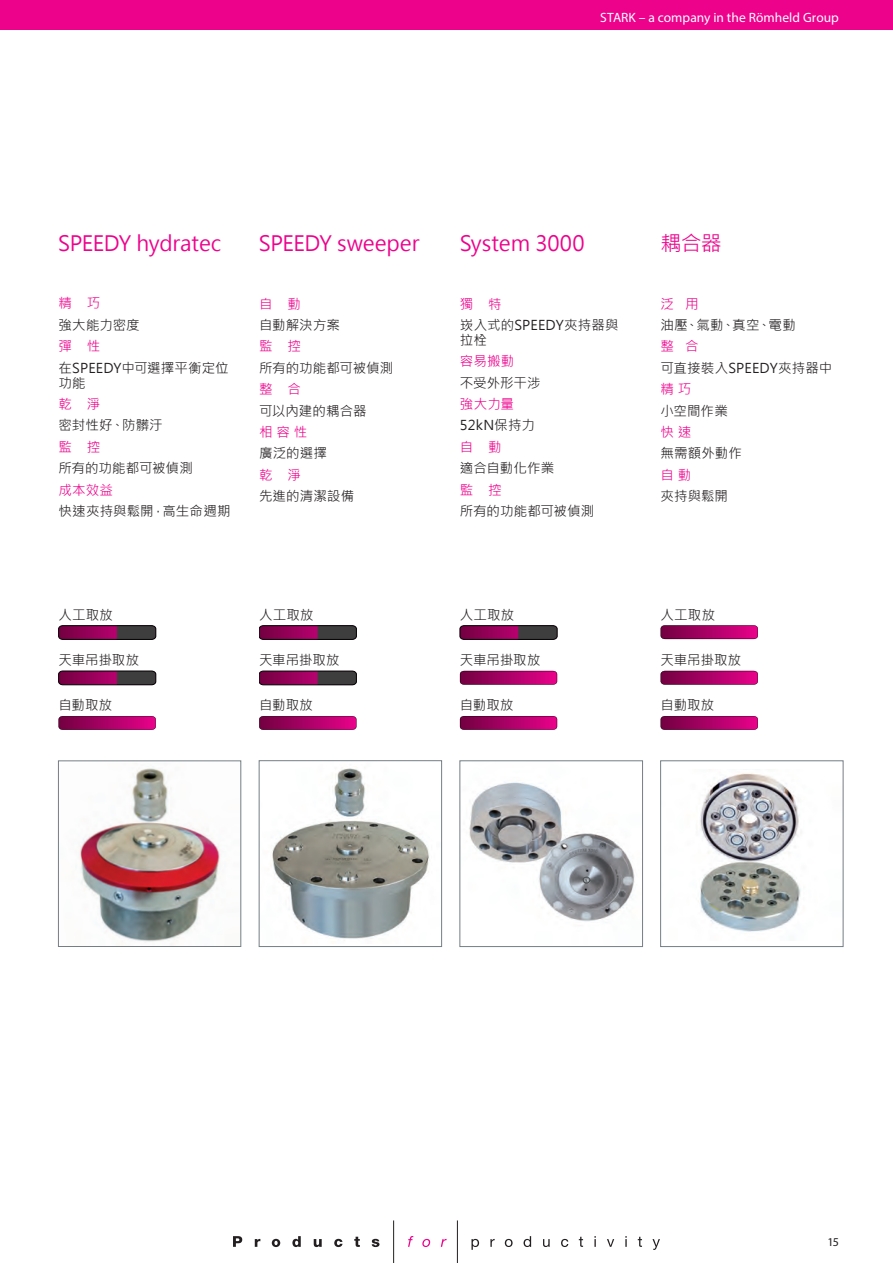
<style>
.page{position:relative;width:893px;height:1263px;background:#fff}
.page>*{position:absolute;margin:0;border:0;box-sizing:border-box;transform-origin:0 0}
.Fliesstext{font:21px "Microsoft Jheng Hei";letter-spacing:-.01em;color:#ed028c}
.Fliesstext-2{font:13.5px/15px "Microsoft Jheng Hei";letter-spacing:.005em;color:#231f20}
.Fliesstext-3{font:13.5px "Microsoft Jheng Hei";letter-spacing:.01em;color:#ed028c}
.t1{font:13.5px "Myriad Pro";letter-spacing:.005em;color:#fff}
.t2{font:12px "Myriad Pro";color:#231f20}
</style>
<div class="page">
<svg style="left:233px;top:1236px;width:9px;height:11px"></svg>
<svg style="left:255px;top:1239px;width:5px;height:8px"></svg>
<svg style="left:272px;top:1239px;width:8px;height:8px"></svg>
<svg style="left:292px;top:1236px;width:9px;height:11px"></svg>
<svg style="left:314px;top:1239px;width:8px;height:8px"></svg>
<svg style="left:334px;top:1239px;width:8px;height:8px"></svg>
<svg style="left:354px;top:1237px;width:6px;height:10px"></svg>
<svg style="left:372px;top:1239px;width:7px;height:8px"></svg>
<svg style="left:408px;top:1236px;width:5px;height:11px"></svg>
<svg style="left:422px;top:1239px;width:8px;height:8px"></svg>
<svg style="left:441px;top:1239px;width:6px;height:8px"></svg>
<svg style="left:471px;top:1239px;width:8px;height:11px"></svg>
<svg style="left:490px;top:1239px;width:5px;height:8px"></svg>
<svg style="left:505px;top:1239px;width:8px;height:8px"></svg>
<svg style="left:524px;top:1236px;width:7px;height:11px"></svg>
<svg style="left:543px;top:1239px;width:7px;height:8px"></svg>
<svg style="left:561px;top:1239px;width:7px;height:8px"></svg>
<svg style="left:579px;top:1237px;width:4px;height:10px"></svg>
<svg style="left:594px;top:1236px;width:2px;height:11px"></svg>
<svg style="left:607px;top:1239px;width:7px;height:8px"></svg>
<svg style="left:625px;top:1236px;width:2px;height:11px"></svg>
<svg style="left:638px;top:1237px;width:4px;height:10px"></svg>
<svg style="left:652px;top:1239px;width:8px;height:11px"></svg>
<hr style="left:457px;top:1220px;width:1px;height:43px;background:#231f20">
<hr style="left:393px;top:1220px;width:1px;height:43px;background:#231f20">
<img style="left:272px;top:767px;width:157px;height:172px">
<div style="left:259px;top:760px;width:183px;height:187px;border:1px solid #747e84"></div>
<img style="left:80px;top:763px;width:141px;height:179px">
<div style="left:58px;top:761px;width:183px;height:186px;border:1px solid #747e84"></div>
<img style="left:469px;top:782px;width:166px;height:141px">
<div style="left:460px;top:761px;width:183px;height:186px;border:1px solid #747e84"></div>
<img style="left:698px;top:773px;width:103px;height:159px">
<div style="left:660px;top:761px;width:183px;height:186px;border:1px solid #747e84"></div>
<svg style="left:460px;top:625px;width:97px;height:15px"></svg>
<svg style="left:460px;top:671px;width:97px;height:14px"></svg>
<svg style="left:460px;top:716px;width:97px;height:14px"></svg>
<svg style="left:661px;top:625px;width:97px;height:14px"></svg>
<svg style="left:661px;top:671px;width:97px;height:14px"></svg>
<svg style="left:661px;top:716px;width:97px;height:14px"></svg>
<svg style="left:259px;top:625px;width:98px;height:15px"></svg>
<svg style="left:259px;top:670px;width:98px;height:16px"></svg>
<svg style="left:259px;top:716px;width:97px;height:14px"></svg>
<svg style="left:58px;top:625px;width:98px;height:15px"></svg>
<svg style="left:58px;top:670px;width:98px;height:16px"></svg>
<svg style="left:59px;top:716px;width:97px;height:14px"></svg>
<div style="left:0;top:0;width:893px;height:30px;background:#ed028c"></div>
<p class="t1" style="left:600px;top:9px;width:240px">STARK – a company in the Römheld Group</p>
<p class="Fliesstext" style="left:58px;top:230px;width:165px">SPEEDY hydratec</p>
<p class="Fliesstext" style="left:259px;top:230px;width:162px">SPEEDY sweeper</p>
<p class="Fliesstext" style="left:460px;top:230px;width:126px">System 3000</p>
<p class="Fliesstext" style="left:660px;top:230px;width:63px">耦合器</p>
<p class="Fliesstext-3" style="left:58px;top:295px;width:43px">精 巧</p>
<p class="Fliesstext-2" style="left:58px;top:317px;width:83px">強大能力密度</p>
<p class="Fliesstext-3" style="left:58px;top:338px;width:43px">彈 性</p>
<p class="Fliesstext-2" style="left:58px;top:360px;width:172px">在SPEEDY中可選擇平衡定位功能</p>
<p class="Fliesstext-3" style="left:58px;top:396px;width:43px">乾 淨</p>
<p class="Fliesstext-2" style="left:58px;top:418px;width:106px">密封性好、防髒汙</p>
<p class="Fliesstext-3" style="left:58px;top:438px;width:43px">監 控</p>
<p class="Fliesstext-2" style="left:58px;top:461px;width:136px">所有的功能都可被偵測</p>
<p class="Fliesstext-3" style="left:58px;top:481px;width:56px">成本效益</p>
<p class="Fliesstext-2" style="left:58px;top:503px;width:174px">快速夾持與鬆開，高生命週期</p>
<p class="Fliesstext-3" style="left:259px;top:295px;width:43px">自 動</p>
<p class="Fliesstext-2" style="left:259px;top:317px;width:83px">自動解決方案</p>
<p class="Fliesstext-3" style="left:259px;top:338px;width:43px">監 控</p>
<p class="Fliesstext-2" style="left:259px;top:360px;width:136px">所有的功能都可被偵測</p>
<p class="Fliesstext-3" style="left:259px;top:381px;width:43px">整 合</p>
<p class="Fliesstext-2" style="left:259px;top:403px;width:109px">可以內建的耦合器</p>
<p class="Fliesstext-3" style="left:259px;top:423px;width:50px">相 容 性</p>
<p class="Fliesstext-2" style="left:259px;top:446px;width:70px">廣泛的選擇</p>
<p class="Fliesstext-3" style="left:259px;top:466px;width:43px">乾 淨</p>
<p class="Fliesstext-2" style="left:259px;top:489px;width:97px">先進的清潔設備</p>
<p class="Fliesstext-2" style="left:58px;top:607px;width:56px">人工取放</p>
<p class="Fliesstext-2" style="left:58px;top:652px;width:82px">天車吊掛取放</p>
<p class="Fliesstext-2" style="left:58px;top:697px;width:55px">自動取放</p>
<p class="Fliesstext-2" style="left:259px;top:607px;width:56px">人工取放</p>
<p class="Fliesstext-2" style="left:259px;top:652px;width:82px">天車吊掛取放</p>
<p class="Fliesstext-2" style="left:259px;top:697px;width:55px">自動取放</p>
<p class="Fliesstext-3" style="left:460px;top:295px;width:43px">獨 特</p>
<p class="Fliesstext-2" style="left:460px;top:317px;width:160px">崁入式的SPEEDY夾持器與拉栓</p>
<p class="Fliesstext-3" style="left:460px;top:353px;width:56px">容易搬動</p>
<p class="Fliesstext-2" style="left:460px;top:375px;width:82px">不受外形干涉</p>
<p class="Fliesstext-3" style="left:460px;top:396px;width:56px">強大力量</p>
<p class="Fliesstext-2" style="left:460px;top:418px;width:76px">52kN保持力</p>
<p class="Fliesstext-3" style="left:460px;top:438px;width:43px">自 動</p>
<p class="Fliesstext-2" style="left:460px;top:461px;width:96px">適合自動化作業</p>
<p class="Fliesstext-3" style="left:460px;top:481px;width:43px">監 控</p>
<p class="Fliesstext-2" style="left:460px;top:503px;width:136px">所有的功能都可被偵測</p>
<p class="Fliesstext-2" style="left:460px;top:607px;width:56px">人工取放</p>
<p class="Fliesstext-2" style="left:460px;top:652px;width:82px">天車吊掛取放</p>
<p class="Fliesstext-2" style="left:460px;top:697px;width:55px">自動取放</p>
<p class="Fliesstext-3" style="left:660px;top:295px;width:40px">泛 用</p>
<p class="Fliesstext-2" style="left:660px;top:318px;width:137px">油壓、氣動、真空、電動</p>
<p class="Fliesstext-3" style="left:660px;top:338px;width:40px">整 合</p>
<p class="Fliesstext-2" style="left:660px;top:360px;width:173px">可直接裝入SPEEDY夾持器中</p>
<p class="Fliesstext-3" style="left:660px;top:381px;width:32px">精 巧</p>
<p class="Fliesstext-2" style="left:660px;top:403px;width:69px">小空間作業</p>
<p class="Fliesstext-3" style="left:660px;top:423px;width:32px">快 速</p>
<p class="Fliesstext-2" style="left:660px;top:446px;width:83px">無需額外動作</p>
<p class="Fliesstext-3" style="left:660px;top:466px;width:32px">自 動</p>
<p class="Fliesstext-2" style="left:660px;top:489px;width:69px">夾持與鬆開</p>
<p class="Fliesstext-2" style="left:660px;top:607px;width:56px">人工取放</p>
<p class="Fliesstext-2" style="left:660px;top:652px;width:82px">天車吊掛取放</p>
<p class="Fliesstext-2" style="left:660px;top:697px;width:55px">自動取放</p>
<p class="t2" style="left:827px;top:1235px;width:13px">15</p>
</div>
